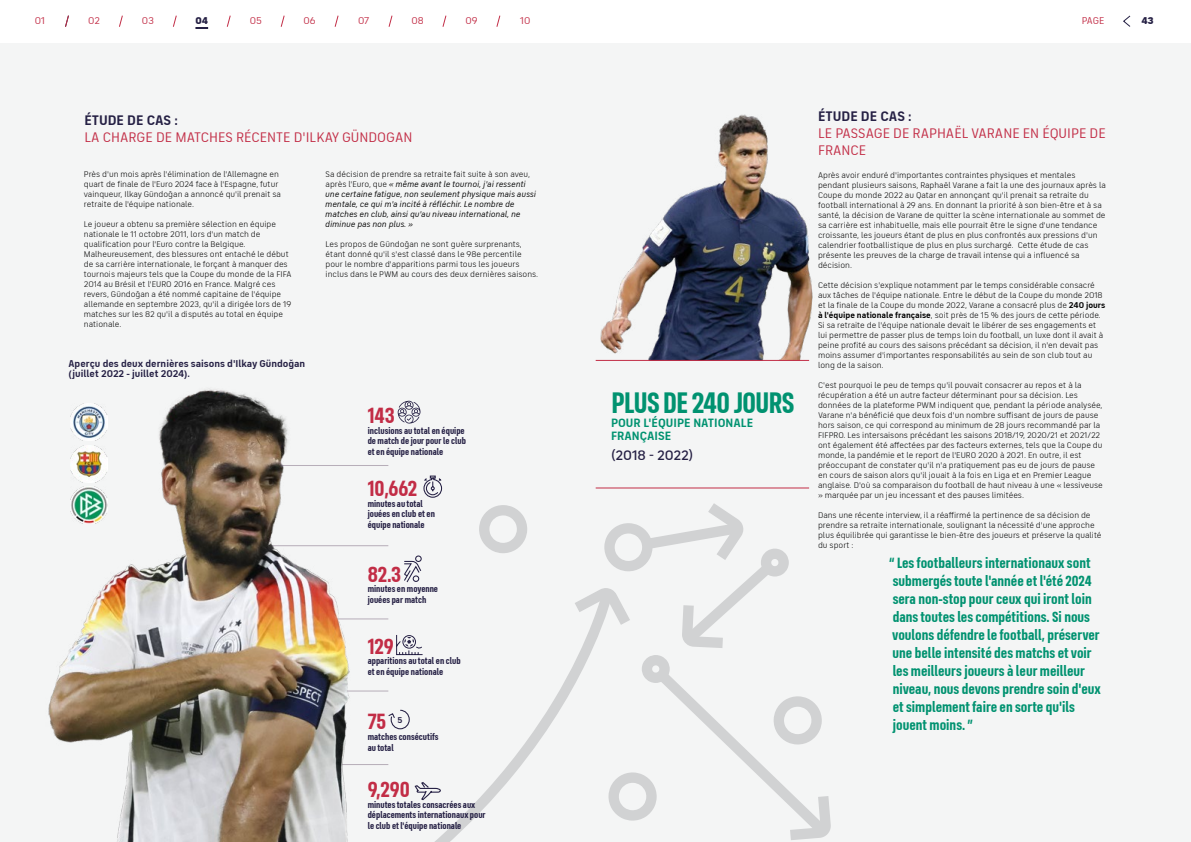
<style>
.page{position:relative;width:1191px;height:842px;background:#fff}
.page>*{position:absolute;margin:0;border:0;box-sizing:border-box;transform-origin:0 0}
.t1{font:700 30px "FS Industrie Cd";letter-spacing:-.02em;color:#009270}
.t2{font:700 22.3px "FS Industrie Cd";color:#c22d46}
.t3{font:700 15px/18px "FS Industrie Cd";color:#009270}
.t4{font:14px/16.8px "FS Industrie";color:#c22d46}
.t5{font:700 14px "FS Industrie";color:#252044}
.t6{font:500 14px "FS Industrie";color:#252044}
.t7{font:700 12.2px/13.5px "FS Industrie";color:#009270}
.t8{font:700 10px/10px "FS Industrie";color:#252044}
.t9{font:10px "FS Industrie";letter-spacing:-.005em;color:#c22d46}
.t10{font:900 10px "FS Industrie";color:#252044}
.t11{font:700 9.5px/10.6px "FS Industrie Cd";color:#252044}
.t12{font:8.5px/10px "FS Industrie";color:#000}
.t13{font:italic 8.5px/10px "FS Industrie";color:#000}
.t14{font:700 8.5px "FS Industrie";color:#252044}
.s1{font-style:normal}
.s2{font-weight:700}
</style>
<div class="page">
<div style="left:0;top:33px;width:1191px;height:809px;background:#f4f5f5"></div>
<div style="left:595px;top:0;width:596px;height:43px;background:#fff"></div>
<div style="left:0;top:0;width:595px;height:43px;background:#fff"></div>
<svg style="left:195px;top:27px;width:13px;height:2px"></svg>
<svg style="left:65px;top:15px;width:4px;height:12px"></svg>
<svg style="left:119px;top:15px;width:4px;height:12px"></svg>
<svg style="left:173px;top:15px;width:4px;height:12px"></svg>
<svg style="left:226px;top:15px;width:5px;height:12px"></svg>
<svg style="left:280px;top:15px;width:5px;height:12px"></svg>
<svg style="left:334px;top:15px;width:5px;height:12px"></svg>
<svg style="left:388px;top:15px;width:5px;height:12px"></svg>
<svg style="left:442px;top:15px;width:5px;height:12px"></svg>
<svg style="left:496px;top:15px;width:5px;height:12px"></svg>
<img style="left:596px;top:114px;width:217px;height:247px">
<hr style="left:595px;top:360px;width:214px;height:1px;background:#c22d46">
<hr style="left:595px;top:488px;width:214px;height:1px;background:#c22d46">
<svg style="left:479px;top:505px;width:48px;height:48px"></svg>
<svg style="left:612px;top:655px;width:218px;height:185px"></svg>
<svg style="left:596px;top:503px;width:193px;height:145px"></svg>
<svg style="left:382px;top:592px;width:230px;height:250px"></svg>
<svg style="left:404px;top:555px;width:18px;height:28px"></svg>
<svg style="left:387px;top:709px;width:23px;height:21px"></svg>
<svg style="left:423px;top:475px;width:19px;height:23px"></svg>
<svg style="left:398px;top:401px;width:22px;height:23px"></svg>
<svg style="left:396px;top:634px;width:27px;height:21px"></svg>
<svg style="left:414px;top:781px;width:27px;height:20px"></svg>
<hr style="left:270px;top:465px;width:118px;height:1px;background:#b7aeb9">
<hr style="left:270px;top:545px;width:118px;height:1px;background:#b7aeb9">
<hr style="left:270px;top:618px;width:118px;height:1px;background:#b7aeb9">
<hr style="left:270px;top:690px;width:118px;height:1px;background:#b7aeb9">
<hr style="left:270px;top:764px;width:118px;height:1px;background:#b7aeb9">
<svg style="left:1123px;top:15px;width:8px;height:12px"></svg>
<img style="left:48px;top:389px;width:334px;height:453px">
<p class="t9" style="left:35px;top:15px;width:12px">01</p>
<p class="t9" style="left:88px;top:15px;width:13px">02</p>
<p class="t9" style="left:142px;top:15px;width:14px">03</p>
<p class="t10" style="left:195px;top:14px;width:14px">04</p>
<p class="t9" style="left:250px;top:15px;width:13px">05</p>
<p class="t9" style="left:303px;top:15px;width:14px">06</p>
<p class="t9" style="left:358px;top:15px;width:13px">07</p>
<p class="t9" style="left:411px;top:15px;width:14px">08</p>
<p class="t9" style="left:465px;top:15px;width:14px">09</p>
<p class="t9" style="left:520px;top:15px;width:12px">10</p>
<h3 class="t5" style="left:84px;top:111px;width:95px">ÉTUDE DE CAS :</h3>
<h3 class="t4" style="left:84px;top:128px;width:329px">LA CHARGE DE MATCHES RÉCENTE D'ILKAY GÜNDOGAN</h3>
<p class="t12" style="left:84px;top:170px;width:199px">Près d'un mois après l'élimination de l'Allemagne en quart de finale de l'Euro 2024 face à l'Espagne, futur vainqueur, Ilkay Gündoğan a annoncé qu'il prenait sa retraite de l'équipe nationale.</p>
<p class="t12" style="left:84px;top:220px;width:209px">Le joueur a obtenu sa première sélection en équipe nationale le 11 octobre 2011, lors d'un match de qualification pour l'Euro contre la Belgique.<br>Malheureusement, des blessures ont entaché le début de sa carrière internationale, le forçant à manquer des tournois majeurs tels que la Coupe du monde de la FIFA 2014 au Brésil et l'EURO 2016 en France. Malgré ces revers, Gündoğan a été nommé capitaine de l'équipe allemande en septembre 2023, qu'il a dirigée lors de 19 matches sur les 82 qu'il a disputés au total en équipe nationale.</p>
<p class="t8" style="left:69px;top:359px;width:238px">Aperçu des deux dernières saisons d'Ilkay Gündoğan (juillet 2022 - juillet 2024).</p>
<p class="t13" style="left:326px;top:170px;width:212px"><span class="s1">Sa décision de prendre sa retraite fait suite à son aveu, après l'Euro, que</span> « même avant le tournoi, j'ai ressenti une certaine fatigue, non seulement physique mais aussi mentale, ce qui m'a incité à réfléchir. Le nombre de matches en club, ainsi qu'au niveau international, ne diminue pas non plus. »</p>
<p class="t12" style="left:326px;top:240px;width:214px">Les propos de Gündoğan ne sont guère surprenants, étant donné qu'il s'est classé dans le 98e percentile pour le nombre d'apparitions parmi tous les joueurs inclus dans le PWM au cours des deux dernières saisons.</p>
<h2 class="t2" style="left:368px;top:401px;width:29px">143</h2>
<p class="t11" style="left:368px;top:425px;width:100px">inclusions au total en équipe de match de jour pour le club et en équipe nationale</p>
<h2 class="t2" style="left:368px;top:474px;width:51px">10,662</h2>
<p class="t11" style="left:368px;top:498px;width:69px">minutes au total jouées en club et en équipe nationale</p>
<h2 class="t2" style="left:368px;top:560px;width:35px">82.3</h2>
<p class="t11" style="left:368px;top:584px;width:72px">minutes en moyenne jouées par match</p>
<h2 class="t2" style="left:368px;top:632px;width:28px">129</h2>
<p class="t11" style="left:368px;top:655px;width:94px">apparitions au total en club et en équipe nationale</p>
<h2 class="t2" style="left:368px;top:708px;width:20px">75</h2>
<p class="t11" style="left:368px;top:731px;width:72px">matches consécutifs au total</p>
<p class="t14" style="left:397px;top:715px;width:6px">5</p>
<h2 class="t2" style="left:368px;top:776px;width:44px">9,290</h2>
<p class="t11" style="left:368px;top:799px;width:119px">minutes totales consacrées aux déplacements internationaux pour le club et l'équipe nationale</p>
<p class="t9" style="left:1081px;top:15px;width:24px">PAGE</p>
<p class="t10" style="left:1141px;top:14px;width:14px">43</p>
<h1 class="t1" style="left:611px;top:384px;width:184px">PLUS DE 240 JOURS</h1>
<h3 class="t7" style="left:611px;top:416px;width:144px">POUR L'ÉQUIPE NATIONALE<br>FRANÇAISE</h3>
<h3 class="t6" style="left:611px;top:447px;width:84px">(2018 - 2022)</h3>
<h3 class="t5" style="left:818px;top:108px;width:95px">ÉTUDE DE CAS :</h3>
<h3 class="t4" style="left:818px;top:125px;width:289px">LE PASSAGE DE RAPHAËL VARANE EN ÉQUIPE DE<br>FRANCE</h3>
<p class="t12" style="left:818px;top:170px;width:289px">Après avoir enduré d'importantes contraintes physiques et mentales pendant plusieurs saisons, Raphaël Varane a fait la une des journaux après la Coupe du monde 2022 au Qatar en annonçant qu'il prenait sa retraite du football international à 29 ans. En donnant la priorité à son bien-être et à sa santé, la décision de Varane de quitter la scène internationale au sommet de sa carrière est inhabituelle, mais elle pourrait être le signe d'une tendance croissante, les joueurs étant de plus en plus confrontés aux pressions d'un calendrier footballistique de plus en plus surchargé. Cette étude de cas présente les preuves de la charge de travail intense qui a influencé sa décision.</p>
<p class="t12" style="left:818px;top:280px;width:289px">Cette décision s'explique notamment par le temps considérable consacré aux tâches de l'équipe nationale. Entre le début de la Coupe du monde 2018 et la finale de la Coupe du monde 2022, Varane a consacré plus de <span class="s2">240 jours à l'équipe nationale française</span>, soit près de 15 % des jours de cette période.<br>Si sa retraite de l'équipe nationale devait le libérer de ses engagements et lui permettre de passer plus de temps loin du football, un luxe dont il avait à peine profité au cours des saisons précédant sa décision, il n'en devait pas moins assumer d'importantes responsabilités au sein de son club tout au long de la saison.</p>
<p class="t12" style="left:818px;top:380px;width:286px">C'est pourquoi le peu de temps qu'il pouvait consacrer au repos et à la récupération a été un autre facteur déterminant pour sa décision. Les données de la plateforme PWM indiquent que, pendant la période analysée, Varane n'a bénéficié que deux fois d'un nombre suffisant de jours de pause hors saison, ce qui correspond au minimum de 28 jours recommandé par la FIFPRO. Les intersaisons précédant les saisons 2018/19, 2020/21 et 2021/22 ont également été affectées par des facteurs externes, tels que la Coupe du monde, la pandémie et le report de l'EURO 2020 à 2021. En outre, il est préoccupant de constater qu'il n'a pratiquement pas eu de jours de pause en cours de saison alors qu'il jouait à la fois en Liga et en Premier League anglaise. D'où sa comparaison du football de haut niveau à une « lessiveuse » marquée par un jeu incessant et des pauses limitées.</p>
<p class="t12" style="left:818px;top:510px;width:285px">Dans une récente interview, il a réaffirmé la pertinence de sa décision de prendre sa retraite internationale, soulignant la nécessité d'une approche plus équilibrée qui garantisse le bien-être des joueurs et préserve la qualité du sport :</p>
<p class="t3" style="left:889px;top:554px;width:213px">“ Les footballeurs internationaux sont submergés toute l'année et l'été 2024 sera non-stop pour ceux qui iront loin dans toutes les compétitions. Si nous voulons défendre le football, préserver une belle intensité des matchs et voir les meilleurs joueurs à leur meilleur niveau, nous devons prendre soin d'eux et simplement faire en sorte qu'ils jouent moins. ”</p>
</div>
